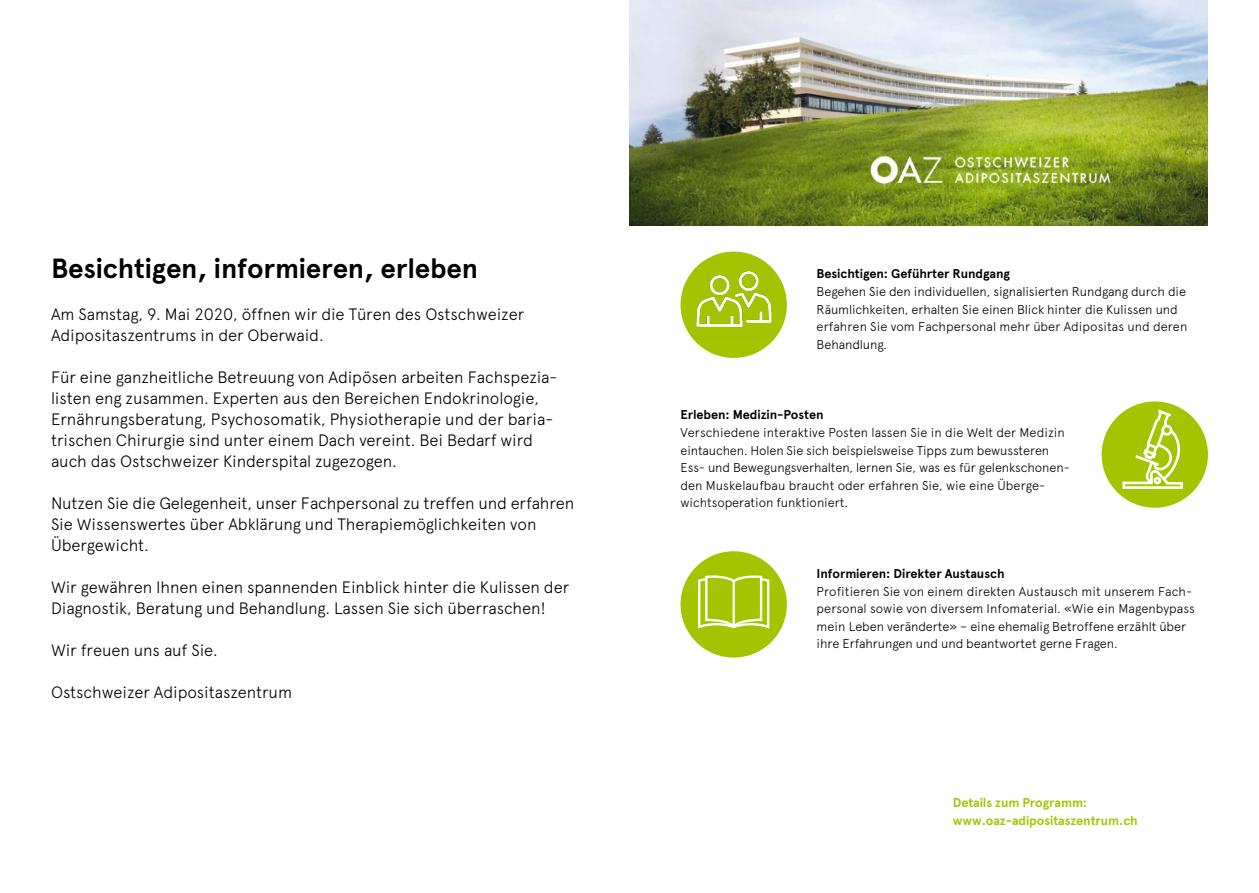
<style>
.page{position:relative;width:1259px;height:893px;background:#fff}
.page>*{position:absolute;margin:0;border:0;box-sizing:border-box;transform-origin:0 0}
.t1{font:700 27.75px "Apercu";letter-spacing:-.005em;color:#000}
.t2{font:300 16.5px/21px "Apercu";letter-spacing:-.005em;color:#000}
.t3{font:300 12.75px/17.5px "Apercu";letter-spacing:-.005em;color:#000}
.t4{font:700 12.75px "Apercu";letter-spacing:-.005em;color:#000}
.t5{font:700 12.75px/17.5px "Apercu";letter-spacing:-.005em;color:#a4c400}
</style>
<div class="page">
<img style="left:629px;top:0;width:579px;height:225px">
<div style="left:1101px;top:401px;width:107px;height:107px;background:#a4c400;border-radius:50%"></div>
<svg style="left:1122px;top:410px;width:61px;height:79px"></svg>
<div style="left:1162px;top:426px;width:9px;height:8px;background:#a4c400;border-radius:50%"></div>
<div style="left:1161px;top:425px;width:11px;height:11px;border:3px solid #fff;border-radius:50%"></div>
<div style="left:680px;top:551px;width:107px;height:107px;background:#a4c400;border-radius:50%"></div>
<svg style="left:698px;top:575px;width:72px;height:54px"></svg>
<hr style="left:732px;top:581px;width:3px;height:46px;background:#fff">
<div style="left:680px;top:252px;width:107px;height:106px;background:#a4c400;border-radius:50%"></div>
<img style="left:694px;top:259px;width:79px;height:68px">
<h1 class="t1" style="left:51px;top:252px;width:428px">Besichtigen, informieren, erleben</h1>
<p class="t2" style="left:51px;top:304px;width:475px">Am Samstag, 9. Mai 2020, öffnen wir die Türen des Ostschweizer<br>Adipositaszentrums in der Oberwaid.</p>
<p class="t2" style="left:51px;top:367px;width:508px">Für eine ganzheitliche Betreuung von Adipösen arbeiten Fachspezia&shy;listen eng zusammen. Experten aus den Bereichen Endokrinologie, Ernährungsberatung, Psychosomatik, Physiotherapie und der baria&shy;trischen Chirurgie sind unter einem Dach vereint. Bei Bedarf wird auch das Ostschweizer Kinderspital zugezogen.</p>
<p class="t2" style="left:51px;top:493px;width:524px">Nutzen Sie die Gelegenheit, unser Fachpersonal zu treffen und erfahren<br>Sie Wissenswertes über Abklärung und Therapiemöglichkeiten von<br>Übergewicht.</p>
<p class="t2" style="left:51px;top:577px;width:520px">Wir gewähren Ihnen einen spannenden Einblick hinter die Kulissen der<br>Diagnostik, Beratung und Behandlung. Lassen Sie sich überraschen!</p>
<p class="t2" style="left:51px;top:640px;width:168px">Wir freuen uns auf Sie.</p>
<p class="t2" style="left:51px;top:682px;width:242px">Ostschweizer Adipositaszentrum</p>
<p class="t4" style="left:816px;top:266px;width:195px">Besichtigen: Geführter Rundgang</p>
<p class="t3" style="left:816px;top:283px;width:372px">Begehen Sie den individuellen, signalisierten Rundgang durch die Räumlichkeiten, erhalten Sie einen Blick hinter die Kulissen und erfahren Sie vom Fachpersonal mehr über Adipositas und deren Behandlung.</p>
<p class="t4" style="left:680px;top:407px;width:145px">Erleben: Medizin-Posten</p>
<p class="t3" style="left:680px;top:424px;width:391px">Verschiedene interaktive Posten lassen Sie in die Welt der Medizin eintauchen. Holen Sie sich beispielsweise Tipps zum bewussteren Ess- und Bewegungsverhalten, lernen Sie, was es für gelenkschonen&shy;den Muskelaufbau braucht oder erfahren Sie, wie eine Überge&shy;wichtsoperation funktioniert.</p>
<p class="t4" style="left:816px;top:566px;width:189px">Informieren: Direkter Austausch</p>
<p class="t3" style="left:816px;top:582px;width:380px">Profitieren Sie von einem direkten Austausch mit unserem Fach&shy;personal sowie von diversem Infomaterial. «Wie ein Magenbypass mein Leben veränderte» – eine ehemalig Betroffene erzählt über ihre Erfahrungen und und beantwortet gerne Fragen.</p>
<p class="t5" style="left:952px;top:794px;width:187px">Details zum Programm: www.oaz-adipositaszentrum.ch</p>
</div>
